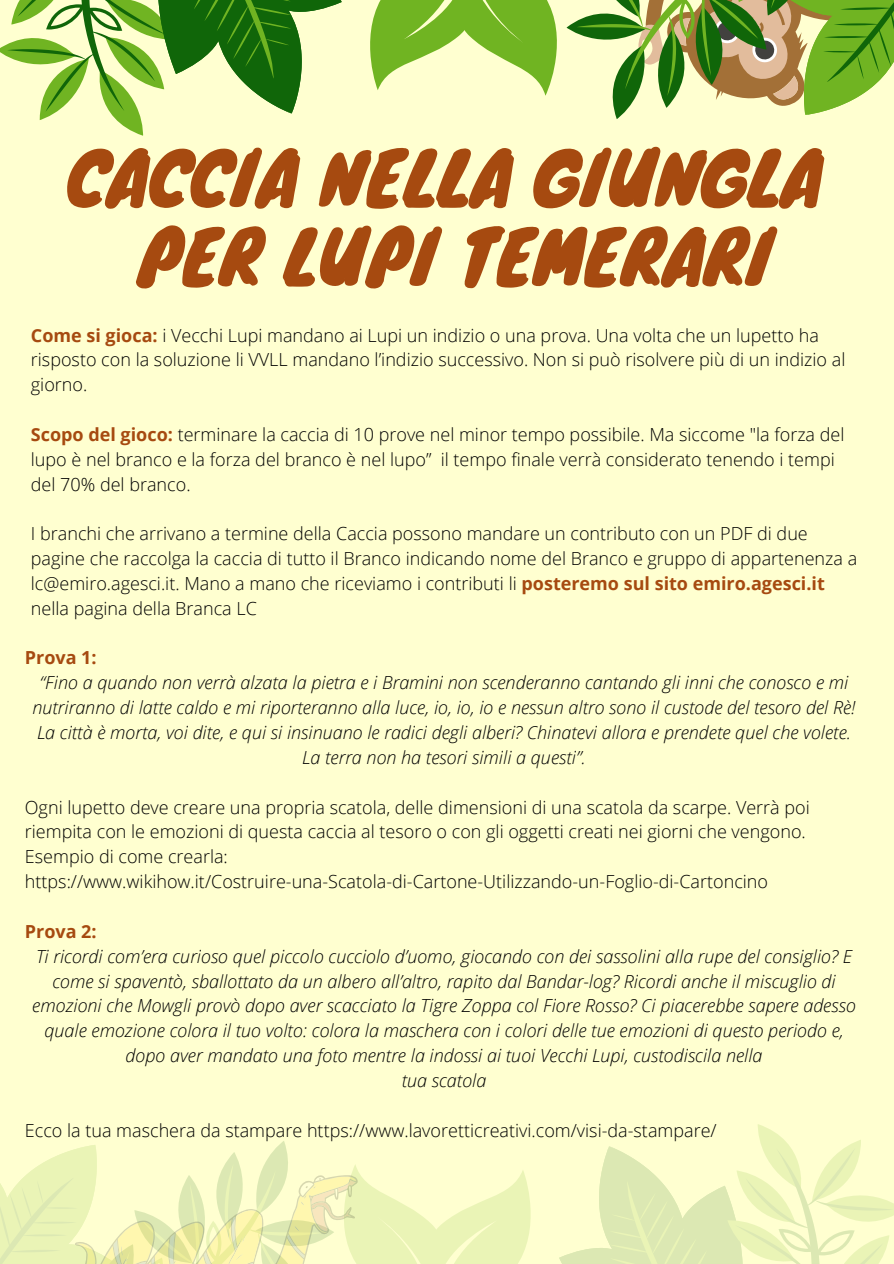
<style>
.page{position:relative;width:894px;height:1264px;background:#fff}
.page>*{position:absolute;margin:0;border:0;box-sizing:border-box;transform-origin:0 0}
.t1{font:72px/78.8px "Knewave";color:#a64a10;text-align:center}
.t2{font:300 18px/24.9px "Open Sans";color:#000}
.t3{font:italic 300 18px/24.9px "Open Sans";color:#000;text-align:center}
.t4{font:700 18px "Open Sans";color:#a64a10}
.s1{font-weight:700;color:#a64a10}
</style>
<div class="page">
<div style="left:0;top:0;width:893px;height:1263px;background:#ffffd0"></div>
<svg style="left:0;top:1124px;width:893px;height:139px"></svg>
<svg style="left:0;top:0;width:893px;height:136px"></svg>
<h1 class="t1" style="left:66px;top:136px;width:757px">CACCIA NELLA GIUNGLA<br>PER LUPI TEMERARI</h1>
<p class="t2" style="left:31px;top:322px;width:815px"><span class="s1">Come si gioca:</span> i Vecchi Lupi mandano ai Lupi un indizio o una prova. Una volta che un lupetto ha risposto con la soluzione li VVLL mandano l’indizio successivo. Non si può risolvere più di un indizio al giorno.</p>
<p class="t2" style="left:31px;top:421px;width:814px"><span class="s1">Scopo del gioco:</span> terminare la caccia di 10 prove nel minor tempo possibile. Ma siccome "la forza del lupo è nel branco e la forza del branco è nel lupo” il tempo finale verrà considerato tenendo i tempi del 70% del branco.</p>
<p class="t2" style="left:31px;top:521px;width:827px">I branchi che arrivano a termine della Caccia possono mandare un contributo con un PDF di due pagine che raccolga la caccia di tutto il Branco indicando nome del Branco e gruppo di appartenenza a lc@emiro.agesci.it. Mano a mano che riceviamo i contributi li <span class="s1">posteremo sul sito emiro.agesci.it </span>nella pagina della Branca LC</p>
<p class="t4" style="left:25px;top:645px;width:73px">Prova 1:</p>
<p class="t3" style="left:32px;top:669px;width:824px">“Fino a quando non verrà alzata la pietra e i Bramini non scenderanno cantando gli inni che conosco e mi nutriranno di latte caldo e mi riporteranno alla luce, io, io, io e nessun altro sono il custode del tesoro del Rè!<br>La città è morta, voi dite, e qui si insinuano le radici degli alberi? Chinatevi allora e prendete quel che volete.<br>La terra non ha tesori simili a questi”.</p>
<p class="t2" style="left:25px;top:794px;width:786px">Ogni lupetto deve creare una propria scatola, delle dimensioni di una scatola da scarpe. Verrà poi riempita con le emozioni di questa caccia al tesoro o con gli oggetti creati nei giorni che vengono.<br>Esempio di come crearla: https://www.wikihow.it/Costruire-una-Scatola-di-Cartone-Utilizzando-un-Foglio-di-Cartoncino</p>
<p class="t4" style="left:25px;top:918px;width:73px">Prova 2:</p>
<p class="t3" style="left:32px;top:943px;width:824px">Ti ricordi com’era curioso quel piccolo cucciolo d’uomo, giocando con dei sassolini alla rupe del consiglio? E come si spaventò, sballottato da un albero all’altro, rapito dal Bandar-log? Ricordi anche il miscuglio di emozioni che Mowgli provò dopo aver scacciato la Tigre Zoppa col Fiore Rosso? Ci piacerebbe sapere adesso quale emozione colora il tuo volto: colora la maschera con i colori delle tue emozioni di questo periodo e, dopo aver mandato una foto mentre la indossi ai tuoi Vecchi Lupi, custodiscila nella<br>tua scatola</p>
<p class="t2" style="left:25px;top:1117px;width:693px">Ecco la tua maschera da stampare https://www.lavoretticreativi.com/visi-da-stampare/</p>
</div>
